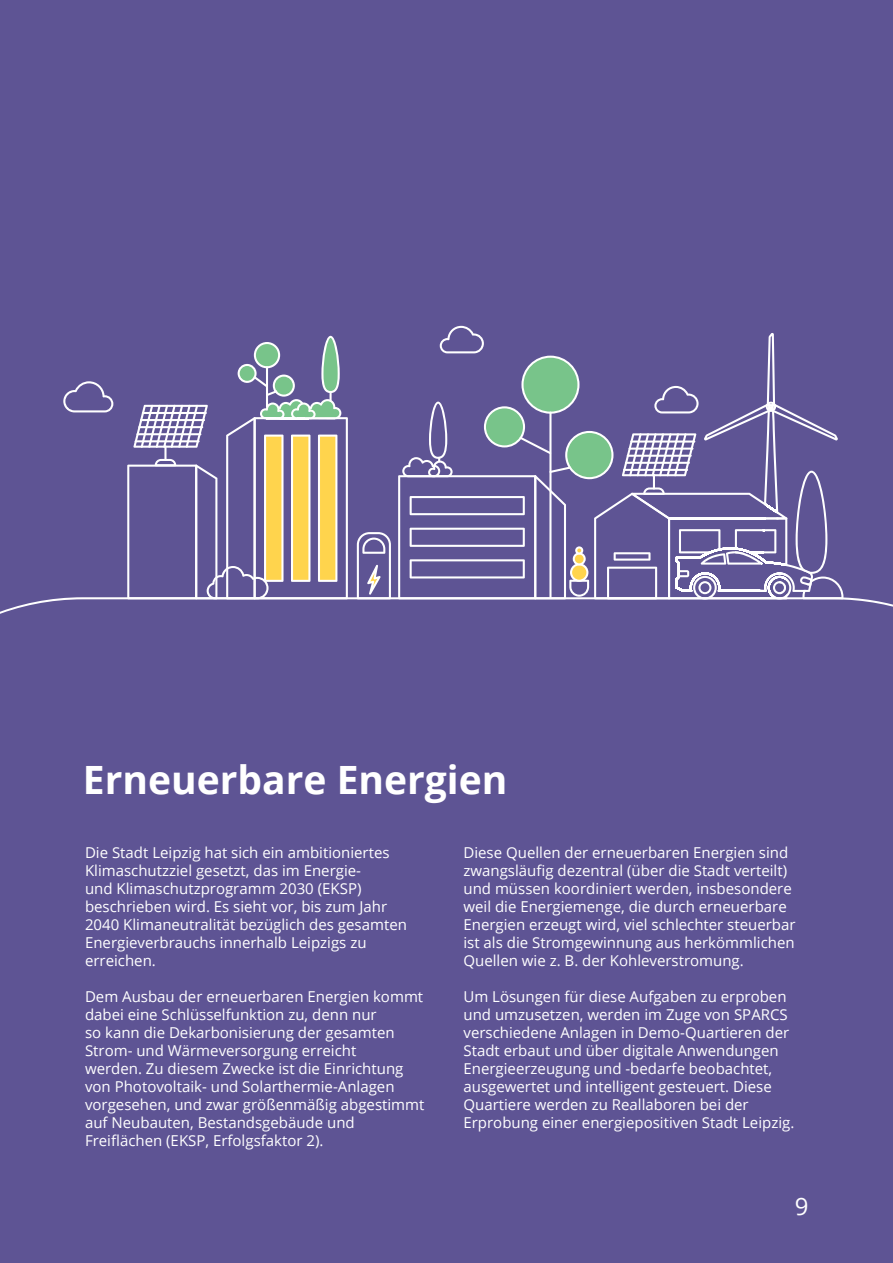
<style>
.page{position:relative;width:893px;height:1263px;background:#5e5494}
.page>*{position:absolute;margin:0;border:0;box-sizing:border-box;transform-origin:0 0}
.SP_Title_H1_white{font:700 39px "Open Sans";color:#fff}
.SP_Basic_Text{font:24px "Open Sans";color:#fff}
.SP_Basic_Text_White{font:15px/18px "Open Sans";color:#fff}
</style>
<div class="page">
<svg style="left:0;top:597px;width:893px;height:17px"></svg>
<svg style="left:357px;top:532px;width:34px;height:67px"></svg>
<svg style="left:63px;top:381px;width:50px;height:31px"></svg>
<svg style="left:127px;top:336px;width:221px;height:263px"></svg>
<svg style="left:398px;top:326px;width:445px;height:273px"></svg>
<p class="SP_Title_H1_white" style="left:83px;top:752px;width:426px">Erneuerbare Energien</p>
<p class="SP_Basic_Text_White" style="left:85px;top:843px;width:323px">Die Stadt Leipzig hat sich ein ambitioniertes Klimaschutzziel gesetzt, das im Energie-<br>und Klimaschutzprogramm 2030 (EKSP) beschrieben wird. Es sieht vor, bis zum Jahr 2040 Klimaneutralität bezüglich des gesamten Energieverbrauchs innerhalb Leipzigs zu erreichen.</p>
<p class="SP_Basic_Text_White" style="left:85px;top:987px;width:341px">Dem Ausbau der erneuerbaren Energien kommt dabei eine Schlüsselfunktion zu, denn nur<br>so kann die Dekarbonisierung der gesamten Strom- und Wärmeversorgung erreicht<br>werden. Zu diesem Zwecke ist die Einrichtung von Photovoltaik- und Solarthermie-Anlagen vorgesehen, und zwar größenmäßig abgestimmt auf Neubauten, Bestandsgebäude und Freiflächen (EKSP, Erfolgsfaktor 2).</p>
<p class="SP_Basic_Text_White" style="left:463px;top:843px;width:334px">Diese Quellen der erneuerbaren Energien sind zwangsläufig dezentral (über die Stadt verteilt) und müssen koordiniert werden, insbesondere weil die Energiemenge, die durch erneuerbare Energien erzeugt wird, viel schlechter steuerbar ist als die Stromgewinnung aus herkömmlichen Quellen wie z. B. der Kohleverstromung.</p>
<p class="SP_Basic_Text_White" style="left:463px;top:987px;width:332px">Um Lösungen für diese Aufgaben zu erproben und umzusetzen, werden im Zuge von SPARCS verschiedene Anlagen in Demo-Quartieren der Stadt erbaut und über digitale Anwendungen Energieerzeugung und -bedarfe beobachtet, ausgewertet und intelligent gesteuert. Diese Quartiere werden zu Reallaboren bei der Erprobung einer energiepositiven Stadt Leipzig.</p>
<p class="SP_Basic_Text" style="left:795px;top:1190px;width:15px">9</p>
</div>
